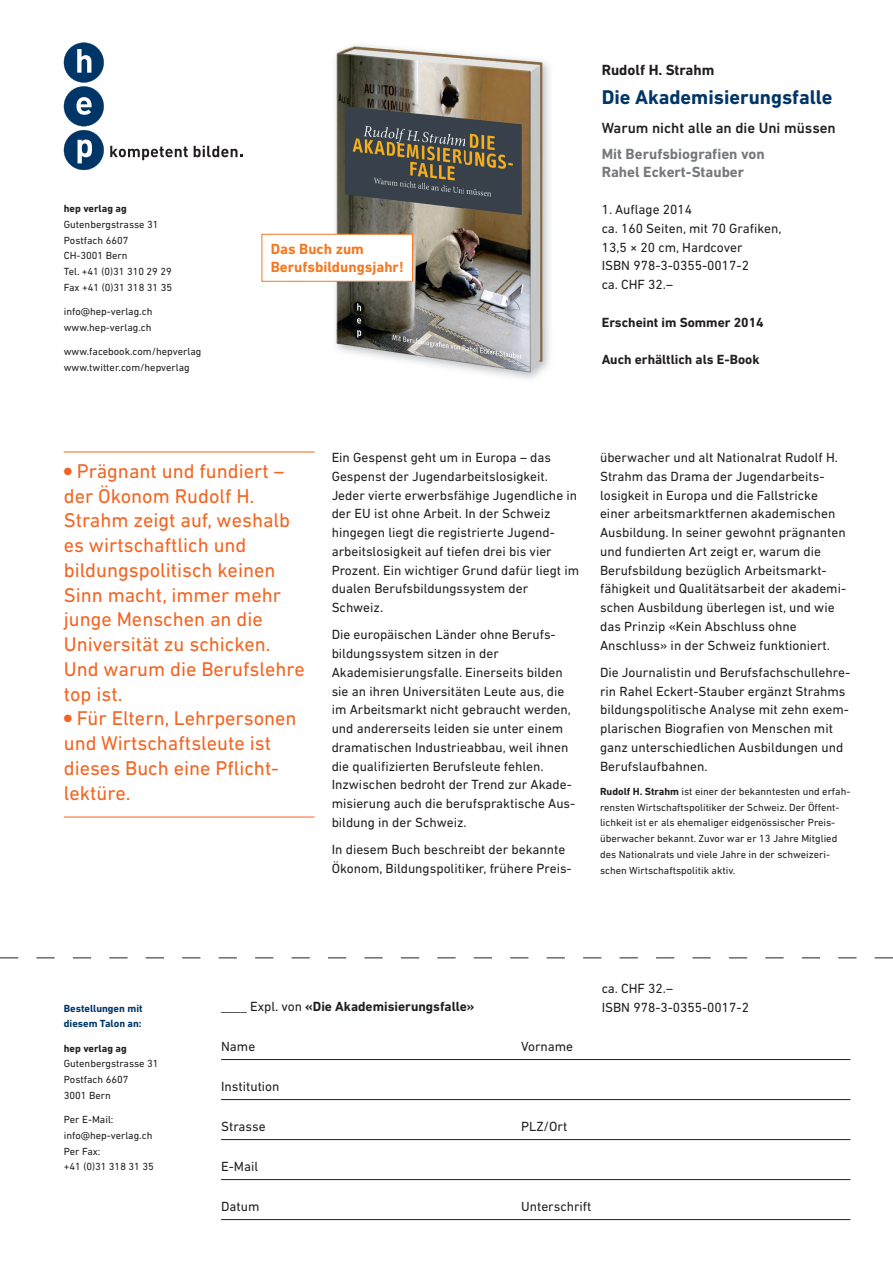
<style>
.page{position:relative;width:893px;height:1263px;background:#fff}
.page>*{position:absolute;margin:0;border:0;box-sizing:border-box;transform-origin:0 0}
.t1{font:20.25px/24.8px "DIN Next LT Pro";color:#f36421}
.t2{font:700 20.25px "DIN Next LT Pro";color:#003667}
.t3{font:700 15px/18px "DIN Next LT Pro";color:#76787b}
.t4{font:700 15px/18px "DIN Next LT Pro";color:#f47921}
.t5{font:500 15px "DIN Next LT Pro";color:#231f20}
.t6{font:700 15px "DIN Next LT Pro";color:#231f20}
.t7{font:13.5px/18.8px "DIN Next LT Pro";color:#231f20}
.t8{font:700 13.5px "DIN Next LT Pro";color:#231f20}
.t9{font:10.5px/15.8px "DIN Next LT Pro";color:#231f20}
.t10{font:700 10.5px/15.8px "DIN Next LT Pro";color:#003667}
.t11{font:700 10.5px "DIN Next LT Pro";color:#231f20}
.s1{font-weight:700}
.s2{font-weight:400}
</style>
<div class="page">
<img style="left:335px;top:45px;width:215px;height:333px">
<hr style="left:64px;top:452px;width:251px;height:1px;background:#f36421">
<hr style="left:64px;top:817px;width:251px;height:1px;background:#f36421">
<svg style="left:64px;top:43px;width:40px;height:127px"></svg>
<svg style="left:110px;top:146px;width:78px;height:14px"></svg>
<svg style="left:194px;top:146px;width:48px;height:11px"></svg>
<svg style="left:0;top:957px;width:893px;height:1px"></svg>
<hr style="left:221px;top:1059px;width:629px;height:1px;background:#231f20">
<hr style="left:221px;top:1099px;width:629px;height:1px;background:#231f20">
<hr style="left:221px;top:1139px;width:629px;height:1px;background:#231f20">
<hr style="left:221px;top:1179px;width:629px;height:1px;background:#231f20">
<hr style="left:221px;top:1219px;width:629px;height:1px;background:#231f20">
<svg style="left:261px;top:233px;width:152px;height:49px"></svg>
<p class="t11" style="left:64px;top:202px;width:64px">hep verlag ag</p>
<p class="t9" style="left:64px;top:216px;width:110px">Gutenbergstrasse 31<br>Postfach 6607<br>CH-3001 Bern<br>Tel. +41 (0)31 310 29 29<br>Fax +41 (0)31 318 31 35</p>
<p class="t9" style="left:64px;top:303px;width:90px">info@hep-verlag.ch www.hep-verlag.ch</p>
<p class="t9" style="left:64px;top:343px;width:139px">www.facebook.com/hepverlag www.twitter.com/hepverlag</p>
<p class="t4" style="left:271px;top:240px;width:134px">Das Buch zum<br>Berufsbildungsjahr!</p>
<p class="t6" style="left:602px;top:61px;width:114px">Rudolf H. Strahm</p>
<h1 class="t2" style="left:602px;top:86px;width:232px">Die Akademisierungsfalle</h1>
<p class="t5" style="left:602px;top:119px;width:236px">Warum nicht alle an die Uni müssen</p>
<p class="t3" style="left:602px;top:145px;width:165px">Mit Berufsbiografien von<br>Rahel Eckert-Stauber</p>
<p class="t7" style="left:602px;top:200px;width:181px">1. Auflage 2014<br>ca. 160 Seiten, mit 70 Grafiken,<br>13,5 × 20 cm, Hardcover<br>ISBN 978-3-0355-0017-2<br>ca. CHF 32.–</p>
<p class="t8" style="left:602px;top:314px;width:164px">Erscheint im Sommer 2014</p>
<p class="t8" style="left:602px;top:352px;width:159px">Auch erhältlich als E-Book</p>
<h1 class="t1" style="left:64px;top:458px;width:243px">● Prägnant und fundiert – der Ökonom Rudolf H.<br>Strahm zeigt auf, weshalb es wirtschaftlich und bildungs politisch keinen<br>Sinn macht, immer mehr junge Menschen an die<br>Universität zu schicken.<br>Und warum die Berufslehre top ist.</h1>
<h1 class="t1" style="left:64px;top:706px;width:234px">● Für Eltern, Lehrpersonen und Wirtschaftsleute ist dieses Buch eine Pflicht&shy;lektüre.</h1>
<p class="t7" style="left:332px;top:448px;width:249px">Ein Gespenst geht um in Europa – das Gespenst der Jugendarbeitslosigkeit.<br>Jeder vierte erwerbsfähige Jugendliche in der EU ist ohne Arbeit. In der Schweiz hingegen liegt die registrierte Jugend&shy;arbeitslosigkeit auf tiefen drei bis vier Prozent. Ein wichtiger Grund dafür liegt im dualen Berufs bildungssystem der Schweiz.</p>
<p class="t7" style="left:332px;top:625px;width:245px">Die europäischen Länder ohne Berufs&shy;bildungssystem sitzen in der Akademisierungs falle. Einerseits bilden sie an ihren Universitäten Leute aus, die im Arbeitsmarkt nicht gebraucht werden, und andererseits leiden sie unter einem dramatischen Industrie abbau, weil ihnen die qualifizierten Berufsleute fehlen.<br>Inzwischen bedroht der Trend zur Akade&shy;misierung auch die berufspraktische Aus&shy;bildung in der Schweiz.</p>
<p class="t7" style="left:332px;top:840px;width:242px">In diesem Buch beschreibt der bekannte<br>Ökonom, Bildungspolitiker, frühere Preis-</p>
<p class="t7" style="left:600px;top:448px;width:248px">überwacher und alt Nationalrat Rudolf H.<br>Strahm das Drama der Jugendarbeits&shy;losigkeit in Europa und die Fallstricke einer arbeitsmarktfernen akademischen Ausbildung. In seiner gewohnt prägnanten und fundierten Art zeigt er, warum die Berufsbildung bezüglich Arbeitsmarkt&shy;fähigkeit und Qualitätsarbeit der akademi&shy;schen Ausbildung überlegen ist, und wie das Prinzip «Kein Abschluss ohne Anschluss» in der Schweiz funktioniert.</p>
<p class="t7" style="left:600px;top:663px;width:252px">Die Journalistin und Berufsfachschullehre&shy;rin Rahel Eckert-Stauber ergänzt Strahms bildungspolitische Analyse mit zehn exem&shy;plarischen Biografien von Menschen mit ganz unterschiedlichen Ausbildungen und Berufslaufbahnen.</p>
<p class="t9" style="left:600px;top:783px;width:252px"><span class="s1">Rudolf H. Strahm</span> ist einer der bekanntesten und erfah&shy;rensten Wirtschaftspolitiker der Schweiz. Der Öffent&shy;lichkeit ist er als ehemaliger eidgenössischer Preis&shy;überwacher bekannt. Zuvor war er 13 Jahre Mitglied des Nationalrats und viele Jahre in der schweizeri&shy;schen Wirtschaftspolitik aktiv.</p>
<p class="t10" style="left:64px;top:1000px;width:80px">Bestellungen mit diesem Talon an:</p>
<p class="t11" style="left:64px;top:1042px;width:64px">hep verlag ag</p>
<p class="t9" style="left:64px;top:1056px;width:96px">Gutenbergstrasse 31<br>Postfach 6607<br>3001 Bern</p>
<p class="t9" style="left:64px;top:1111px;width:92px">Per E-Mail: info@hep-verlag.ch<br>Per Fax:<br>+41 (0)31 318 31 35</p>
<p class="t8" style="left:221px;top:998px;width:255px"><span class="s2">____ Expl. von</span> «Die Akademisierungsfalle»</p>
<p class="t7" style="left:221px;top:1037px;width:36px">Name</p>
<p class="t7" style="left:521px;top:1037px;width:54px">Vorname</p>
<p class="t7" style="left:221px;top:1077px;width:60px">Institution</p>
<p class="t7" style="left:221px;top:1117px;width:46px">Strasse</p>
<p class="t7" style="left:521px;top:1117px;width:48px">PLZ/Ort</p>
<p class="t7" style="left:221px;top:1157px;width:39px">E-Mail</p>
<p class="t7" style="left:221px;top:1197px;width:40px">Datum</p>
<p class="t7" style="left:521px;top:1197px;width:72px">Unterschrift</p>
<p class="t7" style="left:602px;top:979px;width:149px">ca. CHF 32.–<br>ISBN 978-3-0355-0017-2</p>
</div>
